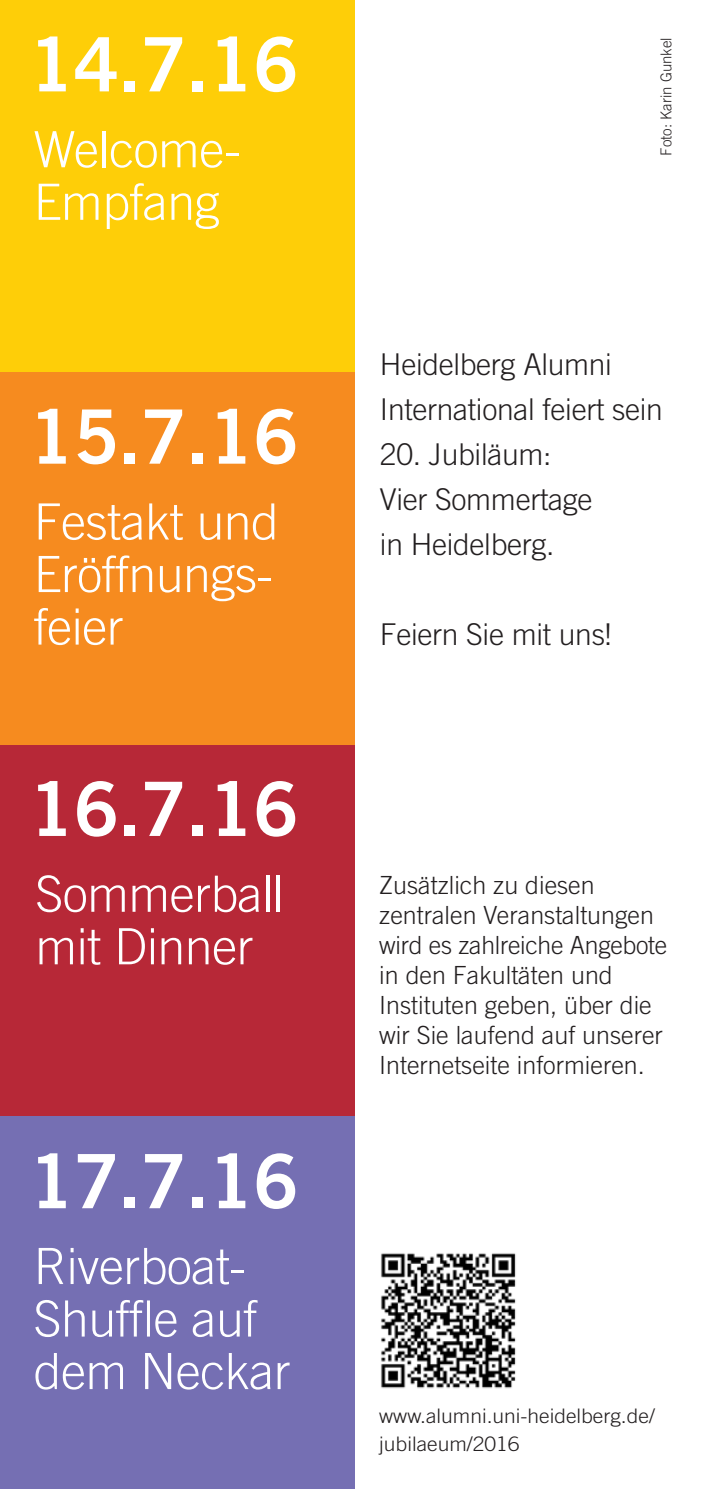
<style>
.page{position:relative;width:709px;height:1489px;background:#fff}
.page>*{position:absolute;margin:0;border:0;box-sizing:border-box;transform-origin:0 0}
.t1{font:75px "Trade Gothic LT Std Bd 2";letter-spacing:-.01em;color:#fff}
.t2{font:300 50px/52.5px "Trade Gothic LT Std";letter-spacing:-.01em;color:#fff}
.t3{font:300 30px/45px "Trade Gothic LT Std";letter-spacing:-.01em;color:#231f20}
.t4{font:300 25px/30px "Trade Gothic LT Std";color:#231f20}
.t5{font:300 20px/27.5px "Trade Gothic LT Std";color:#231f20;scale:1.05 1}
.t6{font:300 15px "Trade Gothic LT Std";color:#231f20}
</style>
<div class="page">
<div style="left:0;top:744px;width:354px;height:375px;background:#b72837"></div>
<div style="left:0;top:0;width:354px;height:372px;background:#fece08"></div>
<div style="left:0;top:372px;width:354px;height:372px;background:#f68b1f"></div>
<div style="left:0;top:1116px;width:354px;height:372px;background:#756fb3"></div>
<img style="left:381px;top:1253px;width:135px;height:136px">
<h1 class="t1" style="left:28px;top:18px;width:272px">14.7.16</h1>
<h2 class="t2" style="left:34px;top:123px;width:208px">Welcome-<br>Empfang</h2>
<h1 class="t1" style="left:28px;top:390px;width:272px">15.7.16</h1>
<h2 class="t2" style="left:34px;top:495px;width:247px;text-align:justify">Festakt und Eröffnungs&shy;feier</h2>
<h1 class="t1" style="left:28px;top:762px;width:272px">16.7.16</h1>
<h2 class="t2" style="left:35px;top:867px;width:250px">Sommerball mit Dinner</h2>
<h1 class="t1" style="left:28px;top:1134px;width:272px">17.7.16</h1>
<h2 class="t2" style="left:34px;top:1239px;width:258px">R iverboat-<br>Shuffle auf dem Neckar</h2>
<p class="t6" style="left:657px;top:156px;width:120px;rotate:-90deg">Foto: Karin Gunkel</p>
<p class="t3" style="left:380px;top:342px;width:284px">Heidelberg Alumni<br>International feiert sein</p>
<p class="t3" style="left:380px;top:432px;width:214px">20. Jubiläum:<br>Vier Sommertage in Heidelberg.</p>
<p class="t3" style="left:380px;top:612px;width:233px">Feiern Sie mit uns!</p>
<p class="t4" style="left:379px;top:869px;width:289px">Zusätzlich zu diesen zentralen Veranstaltungen wird es zahlreiche Angebote in den Fakultäten und<br>Instituten geben, über die wir Sie laufend auf unserer<br>Internetseite informieren.</p>
<p class="t5" style="left:379px;top:1401px;width:264px">www.alumni.uni-heidelberg.de/ jubilaeum/2016</p>
</div>
